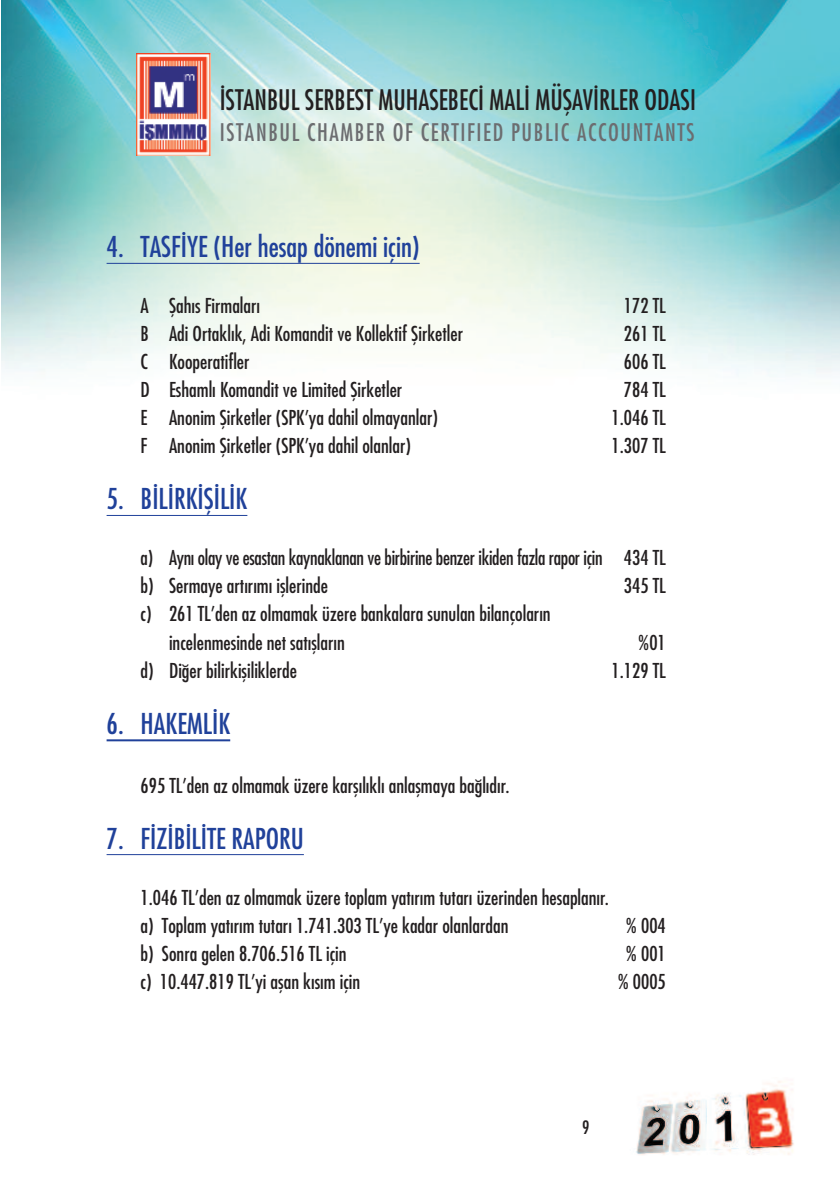
<style>
.page{position:relative;width:840px;height:1191px;background:#fff}
.page>*{position:absolute;margin:0;border:0;box-sizing:border-box;transform-origin:0 0}
.t1{font:28px "Futura Cond Nr Tr";color:#20419a}
.t2{font:27.6px "Futura Cond Nr Tr";color:#231f20;scale:.96 1}
.t3{font:23.6px "Futura Cond Nr Tr";letter-spacing:.07em;color:#6c6d70;scale:.96 1}
.t4{font:20px/28px "Futura Cond Nr Tr";color:#231f20}
.t5{font:18px "Futura Cond Nr Tr";color:#231f20}
</style>
<div class="page">
<img style="left:1px;top:0;width:837px;height:377px">
<img style="left:136px;top:53px;width:74px;height:102px">
<img style="left:636px;top:1081px;width:158px;height:74px">
<hr style="left:106px;top:263px;width:313px;height:1px;background:#20419a">
<hr style="left:106px;top:515px;width:141px;height:1px;background:#20419a">
<hr style="left:106px;top:739px;width:124px;height:2px;background:#20419a">
<hr style="left:106px;top:854px;width:198px;height:1px;background:#20419a">
<h2 class="t2" style="left:219px;top:90px;width:497px">İSTANBUL SERBEST MUHASEBECİ MALİ MÜŞAVİRLER ODASI</h2>
<p class="t3" style="left:219px;top:124px;width:496px">ISTANBUL CHAMBER OF CERTIFIED PUBLIC ACCOUNTANTS</p>
<h1 class="t1" style="left:106px;top:236px;width:314px">4. TASFİYE (Her hesap dönemi için)</h1>
<p class="t4" style="left:140px;top:294px;width:121px">A Şahıs Firmaları</p>
<p class="t4" style="left:623px;top:294px;width:43px">172 TL</p>
<p class="t4" style="left:140px;top:322px;width:324px">B Adi Ortaklık, Adi Komandit ve Kollektif Şirketler</p>
<p class="t4" style="left:623px;top:322px;width:43px">261 TL</p>
<p class="t4" style="left:140px;top:350px;width:110px">C Kooperatifler</p>
<p class="t4" style="left:623px;top:350px;width:43px">606 TL</p>
<p class="t4" style="left:140px;top:378px;width:263px">D Eshamlı Komandit ve Limited Şirketler</p>
<p class="t4" style="left:623px;top:378px;width:43px">784 TL</p>
<p class="t4" style="left:140px;top:406px;width:298px">E Anonim Şirketler (SPK’ya dahil olmayanlar)</p>
<p class="t4" style="left:611px;top:406px;width:56px">1.046 TL</p>
<p class="t4" style="left:140px;top:434px;width:272px">F Anonim Şirketler (SPK’ya dahil olanlar)</p>
<p class="t4" style="left:611px;top:434px;width:56px">1.307 TL</p>
<h1 class="t1" style="left:106px;top:488px;width:142px">5. BİLİRKİŞİLİK</h1>
<p class="t4" style="left:140px;top:546px;width:526px">a) Aynı olay ve esastan kaynaklanan ve birbirine benzer ikiden fazla rapor için 434 TL b) Sermaye artırımı işlerinde</p>
<p class="t4" style="left:623px;top:574px;width:43px">345 TL</p>
<p class="t4" style="left:169px;top:602px;width:383px;text-indent:-28px">c) 261 TL’den az olmamak üzere bankalara sunulan bilançoların incelenmesinde net satışların</p>
<p class="t4" style="left:638px;top:630px;width:29px">%01</p>
<p class="t4" style="left:140px;top:658px;width:158px">d) Diğer bilirkişiliklerde</p>
<p class="t4" style="left:611px;top:658px;width:56px">1.129 TL</p>
<h1 class="t1" style="left:106px;top:712px;width:125px">6. HAKEMLİK</h1>
<p class="t4" style="left:140px;top:773px;width:370px">695 TL’den az olmamak üzere karşılıklı anlaşmaya bağlıdır.</p>
<h1 class="t1" style="left:106px;top:827px;width:199px">7. FİZİBİLİTE RAPORU</h1>
<p class="t4" style="left:140px;top:885px;width:469px">1.046 TL’den az olmamak üzere toplam yatırım tutarı üzerinden hesaplanır. a) Toplam yatırım tutarı 1.741.303 TL’ye kadar olanlardan</p>
<p class="t4" style="left:625px;top:913px;width:41px">% 004</p>
<p class="t4" style="left:140px;top:941px;width:207px">b) Sonra gelen 8.706.516 TL için</p>
<p class="t4" style="left:625px;top:941px;width:41px">% 001</p>
<p class="t4" style="left:140px;top:969px;width:221px">c) 10.447.819 TL’yi aşan kısım için</p>
<p class="t4" style="left:617px;top:969px;width:50px">% 0005</p>
<p class="t5" style="left:582px;top:1120px;width:9px">9</p>
</div>
